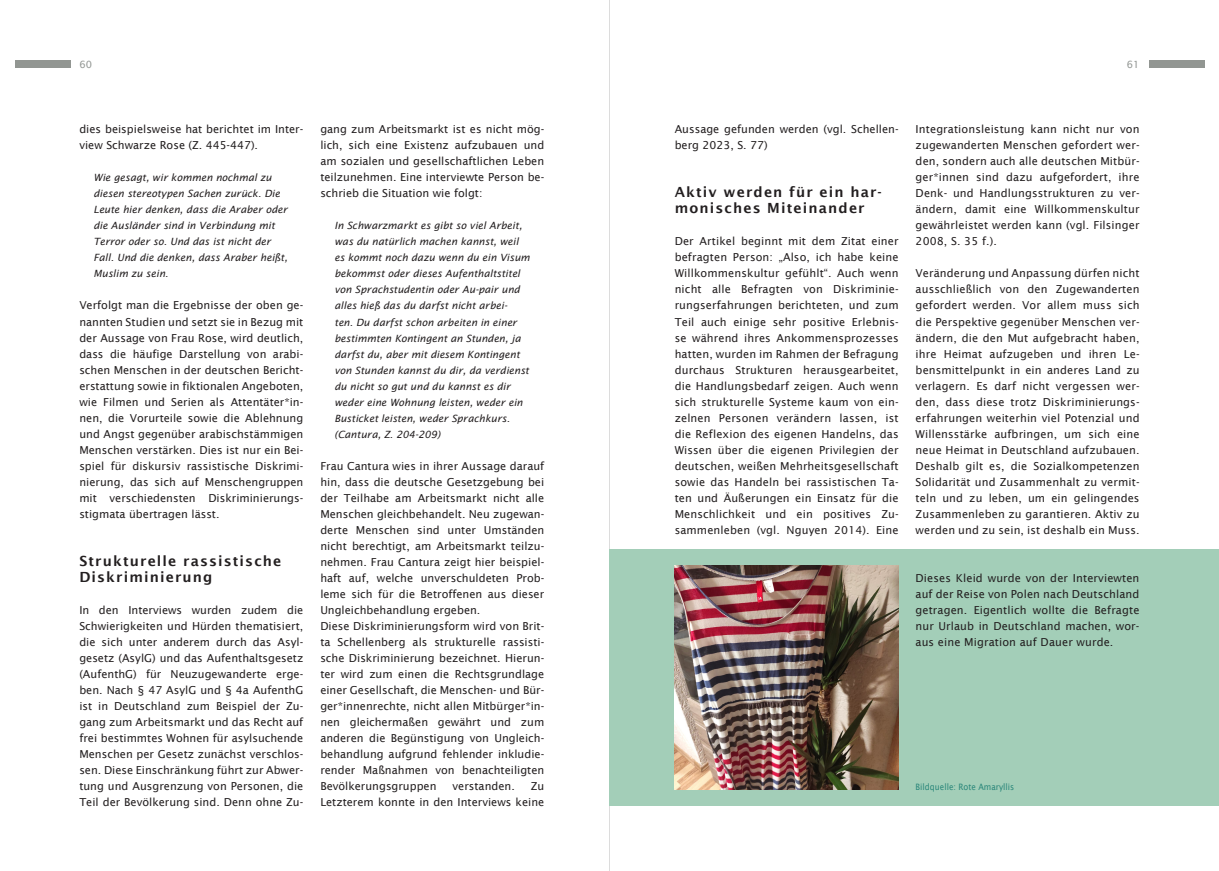
<style>
.page{position:relative;width:1219px;height:871px;background:#fff}
.page>*{position:absolute;margin:0;border:0;box-sizing:border-box;transform-origin:0 0}
.t1{font:600 14px/16px "Lucida Sans";letter-spacing:.08em;color:#231f20}
.Fließtext{font:11px/16px "Lucida Sans";color:#231f20;text-align:justify}
.Zitat{font:italic 10px/16px "Lucida Sans";color:#231f20}
.t2{font:10px "Lucida Sans";color:#929693}
.Bildunterschrift{font:8.8px "Lucida Sans";color:#2c887b;scale:.91 1}
</style>
<div class="page">
<div style="left:15px;top:60px;width:55px;height:8px;background:#929692"></div>
<div style="left:1149px;top:60px;width:56px;height:8px;background:#929692"></div>
<hr style="left:609px;top:0;width:1px;height:870px;background:#dcdcdc">
<div style="left:609px;top:549px;width:610px;height:256px;background:#a3ceb8"></div>
<img style="left:675px;top:565px;width:224px;height:224px">
<p class="t2" style="left:79px;top:58px;width:14px">60</p>
<p class="t2" style="left:1127px;top:58px;width:14px">61</p>
<p class="Fließtext" style="left:79px;top:121px;width:225px">dies beispielsweise hat berichtet im Inter&shy;view Schwarze Rose (Z. 445-447).</p>
<p class="Zitat" style="left:94px;top:170px;width:196px">Wie gesagt, wir kommen nochmal zu diesen stereotypen Sachen zurück. Die Leute hier denken, dass die Araber oder die Ausländer sind in Verbindung mit Terror oder so. Und das ist nicht der Fall. Und die denken, dass Araber heißt, Muslim zu sein.</p>
<p class="Fließtext" style="left:79px;top:297px;width:225px">Verfolgt man die Ergebnisse der oben ge&shy;nannten Studien und setzt sie in Bezug mit der Aussage von Frau Rose, wird deutlich, dass die häufige Darstellung von arabi&shy;schen Menschen in der deutschen Bericht&shy;erstattung sowie in fiktionalen Angeboten, wie Filmen und Serien als Attentäter*in&shy;nen, die Vorurteile sowie die Ablehnung und Angst gegenüber arabischstämmigen Menschen verstärken. Dies ist nur ein Bei&shy;spiel für diskursiv rassistische Diskrimi&shy;nierung, das sich auf Menschengruppen mit verschiedensten Diskriminierungs&shy;stigmata übertragen lässt.</p>
<h3 class="t1" style="left:79px;top:552px;width:204px">Strukturelle rassistische<br>Diskriminierung</h3>
<p class="Fließtext" style="left:79px;top:601px;width:225px">In den Interviews wurden zudem die Schwierigkeiten und Hürden thematisiert, die sich unter anderem durch das Asyl&shy;gesetz (AsylG) und das Aufenthaltsgesetz (AufenthG) für Neuzugewanderte erge&shy;ben. Nach § 47 AsylG und § 4a AufenthG ist in Deutschland zum Beispiel der Zu&shy;gang zum Arbeitsmarkt und das Recht auf frei bestimmtes Wohnen für asylsuchende Menschen per Gesetz zunächst verschlos&shy;sen. Diese Einschränkung führt zur Abwer&shy;tung und Ausgrenzung von Personen, die Teil der Bevölkerung sind. Denn ohne Zu-</p>
<p class="Fließtext" style="left:320px;top:121px;width:225px">gang zum Arbeitsmarkt ist es nicht mög&shy;lich, sich eine Existenz aufzubauen und am sozialen und gesellschaftlichen Leben teilzunehmen. Eine interviewte Person be&shy;schrieb die Situation wie folgt:</p>
<p class="Zitat" style="left:334px;top:218px;width:197px">In Schwarzmarkt es gibt so viel Arbeit, was du natürlich machen kannst, weil es kommt noch dazu wenn du ein Visum bekommst oder dieses Aufenthaltstitel von Sprachstudentin oder Au-pair und alles hieß das du darfst nicht arbei-<br>ten. Du darfst schon arbeiten in einer bestimmten Kontingent an Stunden, ja darfst du, aber mit diesem Kontingent von Stunden kannst du dir, da verdienst du nicht so gut und du kannst es dir weder eine Wohnung leisten, weder ein Busticket leisten, weder Sprachkurs. (Cantura, Z. 204-209)</p>
<p class="Fließtext" style="left:320px;top:457px;width:225px">Frau Cantura wies in ihrer Aussage darauf hin, dass die deutsche Gesetzgebung bei der Teilhabe am Arbeitsmarkt nicht alle Menschen gleichbehandelt. Neu zugewan&shy;derte Menschen sind unter Umständen nicht berechtigt, am Arbeitsmarkt teilzu&shy;nehmen. Frau Cantura zeigt hier beispiel&shy;haft auf, welche unverschuldeten Prob&shy;leme sich für die Betroffenen aus dieser Ungleichbehandlung ergeben.</p>
<p class="Fließtext" style="left:320px;top:617px;width:225px">Diese Diskriminierungsform wird von Brit&shy;ta Schellenberg als strukturelle rassisti&shy;sche Diskriminierung bezeichnet. Hierun&shy;ter wird zum einen die Rechtsgrundlage einer Gesellschaft, die Menschen- und Bür&shy;ger*innenrechte, nicht allen Mitbürger*in&shy;nen gleichermaßen gewährt und zum anderen die Begünstigung von Ungleich&shy;behandlung aufgrund fehlender inkludie&shy;render Maßnahmen von benachteiligten Bevölkerungsgruppen</p>
<p class="Fließtext" style="left:453px;top:777px;width:64px">verstanden.</p>
<p class="Fließtext" style="left:320px;top:777px;width:225px;text-align:right">Zu<br>Letzterem konnte in den Interviews keine</p>
<p class="Fließtext" style="left:675px;top:121px;width:225px">Aussage gefunden werden (vgl. Schellen&shy;berg 2023, S. 77)</p>
<h3 class="t1" style="left:675px;top:184px;width:209px">Aktiv werden für ein har&shy;monisches Miteinander</h3>
<p class="Fließtext" style="left:675px;top:233px;width:225px">Der Artikel beginnt mit dem Zitat einer befragten Person: „Also, ich habe keine Willkommenskultur gefühlt“. Auch wenn nicht alle Befragten von Diskriminie&shy;rungserfahrungen berichteten, und zum Teil auch einige sehr positive Erlebnis&shy;se während ihres Ankommensprozesses hatten, wurden im Rahmen der Befragung durchaus Strukturen herausgearbeitet, die Handlungsbedarf zeigen. Auch wenn sich strukturelle Systeme kaum von ein&shy;zelnen Personen verändern lassen, ist die Reflexion des eigenen Handelns, das Wissen über die eigenen Privilegien der deutschen, weißen Mehrheitsgesellschaft sowie das Handeln bei rassistischen Ta&shy;ten und Äußerungen ein Einsatz für die Menschlichkeit und ein positives Zu&shy;sammenleben (vgl. Nguyen 2014). Eine</p>
<p class="Fließtext" style="left:916px;top:121px;width:225px">Integrationsleistung kann nicht nur von zugewanderten Menschen gefordert wer&shy;den, sondern auch alle deutschen Mitbür&shy;ger*innen sind dazu aufgefordert, ihre Denk- und Handlungsstrukturen zu ver&shy;ändern, damit eine Willkommenskultur gewährleistet werden kann (vgl. Filsinger 2008, S. 35 f.).</p>
<p class="Fließtext" style="left:916px;top:265px;width:225px">Veränderung und Anpassung dürfen nicht ausschließlich von den Zugewanderten gefordert werden. Vor allem muss sich die Perspektive gegenüber Menschen ver&shy;ändern, die den Mut aufgebracht haben, ihre Heimat aufzugeben und ihren Le&shy;bensmittelpunkt in ein anderes Land zu verlagern. Es darf nicht vergessen wer&shy;den, dass diese trotz Diskriminierungs&shy;erfahrungen weiterhin viel Potenzial und Willensstärke aufbringen, um sich eine neue Heimat in Deutschland aufzubauen.<br>Deshalb gilt es, die Sozialkompetenzen Solidarität und Zusammenhalt zu vermit&shy;teln und zu leben, um ein gelingendes Zusammenleben zu garantieren. Aktiv zu werden und zu sein, ist deshalb ein Muss.</p>
<p class="Fließtext" style="left:915px;top:569px;width:225px">Dieses Kleid wurde von der Interviewten auf der Reise von Polen nach Deutschland getragen. Eigentlich wollte die Befragte nur Urlaub in Deutschland machen, wor&shy;aus eine Migration auf Dauer wurde.</p>
<p class="Bildunterschrift" style="left:916px;top:781px;width:110px">Bildquelle: Rote Amaryllis</p>
</div>
